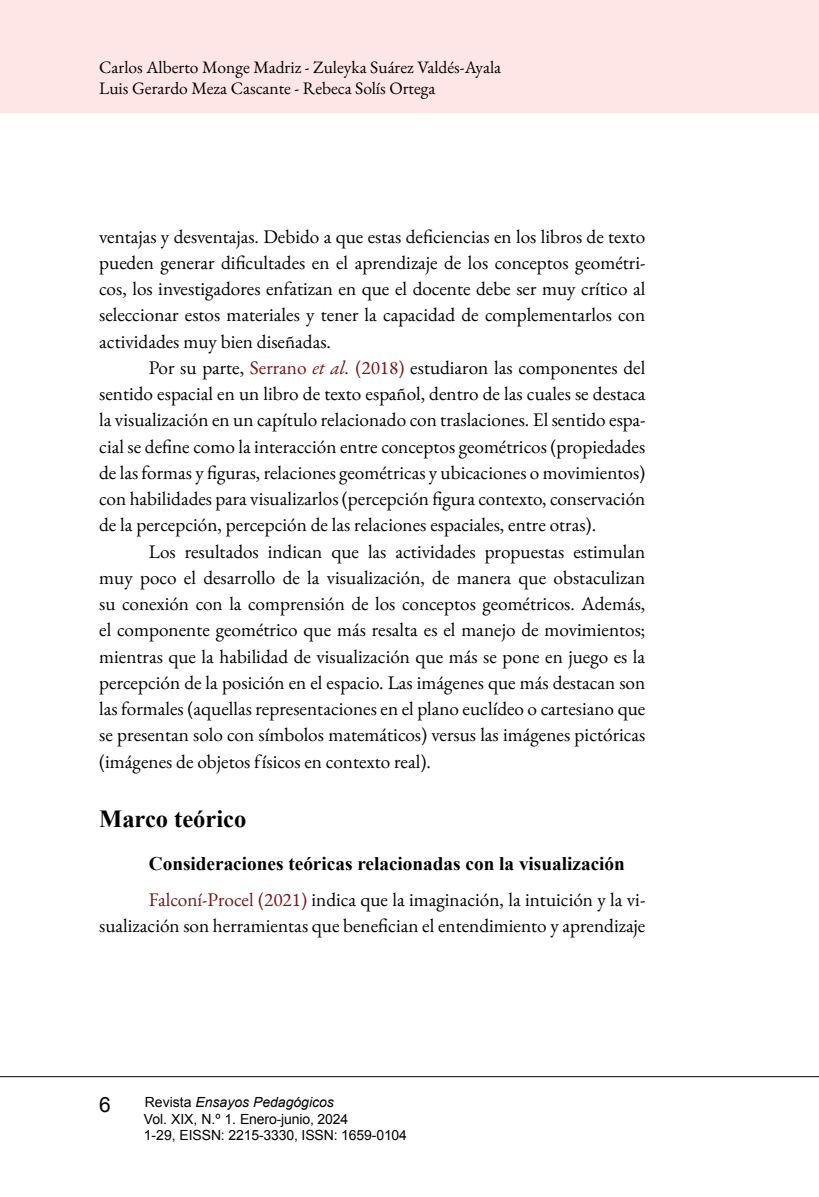
<style>
.page{position:relative;width:819px;height:1197px;background:#fff}
.page>*{position:absolute;margin:0;border:0;box-sizing:border-box;transform-origin:0 0}
.Subtítulo{font:700 24.5px "Times New Roman";color:#000}
.t1{font:21px "Arial";color:#000}
.Texto_general{font:19.25px/26.2px "EB Garamond";color:#000;text-align:justify}
.Subtitulo_2{font:700 19.25px "Times New Roman";color:#000}
.t2{font:17.5px/21px "EB Garamond";color:#000}
.t3{font:14px/16.6px "Arial";letter-spacing:-.01em;color:#000}
.s1{color:#741414}
.s2{font-style:italic;color:#741414}
.s3{font-style:italic}
</style>
<div class="page">
<div style="left:0;top:0;width:818px;height:113px;background:#ffe6e6"></div>
<hr style="left:0;top:1076px;width:819px;height:1px;background:#000">
<p class="t2" style="left:99px;top:57px;width:403px">Carlos Alberto Monge Madriz - Zuleyka Suárez Valdés-Ayala<br>Luis Gerardo Meza Cascante - Rebeca Solís Ortega</p>
<p class="Texto_general" style="left:99px;top:223px;width:548px">ventajas y desventajas. Debido a que estas deficiencias en los libros de texto pueden generar dificultades en el aprendizaje de los conceptos geométri&shy;cos, los investigadores enfatizan en que el docente debe ser muy crítico al seleccionar estos materiales y tener la capacidad de complementarlos con actividades muy bien diseñadas.</p>
<p class="Texto_general" style="left:99px;top:354px;width:548px;text-indent:50px">Por su parte, <span class="s1">Serrano</span> <span class="s2">et al.</span> <span class="s1">(2018)</span> estudiaron las componentes del sentido espacial en un libro de texto español, dentro de las cuales se destaca la visualización en un capítulo relacionado con traslaciones. El sentido espa&shy;cial se define como la interacción entre conceptos geométricos (propiedades de las formas y figuras, relaciones geométricas y ubicaciones o movimientos) con habilidades para visualizarlos (percepción figura contexto, conservación de la percepción, percepción de las relaciones espaciales, entre otras).</p>
<p class="Texto_general" style="left:99px;top:538px;width:548px;text-indent:50px">Los resultados indican que las actividades propuestas estimulan muy poco el desarrollo de la visualización, de manera que obstaculizan su conexión con la comprensión de los conceptos geométricos. Además, el componente geométrico que más resalta es el manejo de movimientos; mientras que la habilidad de visualización que más se pone en juego es la percepción de la posición en el espacio. Las imágenes que más destacan son las formales (aquellas representaciones en el plano euclídeo o cartesiano que se presentan solo con símbolos matemáticos) versus las imágenes pictóricas (imágenes de objetos físicos en contexto real).</p>
<p class="Subtítulo" style="left:99px;top:802px;width:149px">Marco teórico</p>
<p class="Subtitulo_2" style="left:149px;top:850px;width:478px">Consideraciones teóricas relacionadas con la visualización</p>
<p class="Texto_general" style="left:99px;top:886px;width:548px;text-align:right"><span class="s1">Falconí-Procel (2021)</span> indica que la imaginación, la intuición y la vi&shy;sualización son herramientas que benefician el entendimiento y aprendizaje</p>
<p class="t1" style="left:99px;top:1091px;width:13px">6</p>
<p class="t3" style="left:144px;top:1094px;width:265px">Revista <span class="s3">Ensayos Pedagógicos<br></span>Vol. XIX, N.º 1. Enero-junio, 2024<br>1-29, EISSN: 2215-3330, ISSN: 1659-0104</p>
</div>
